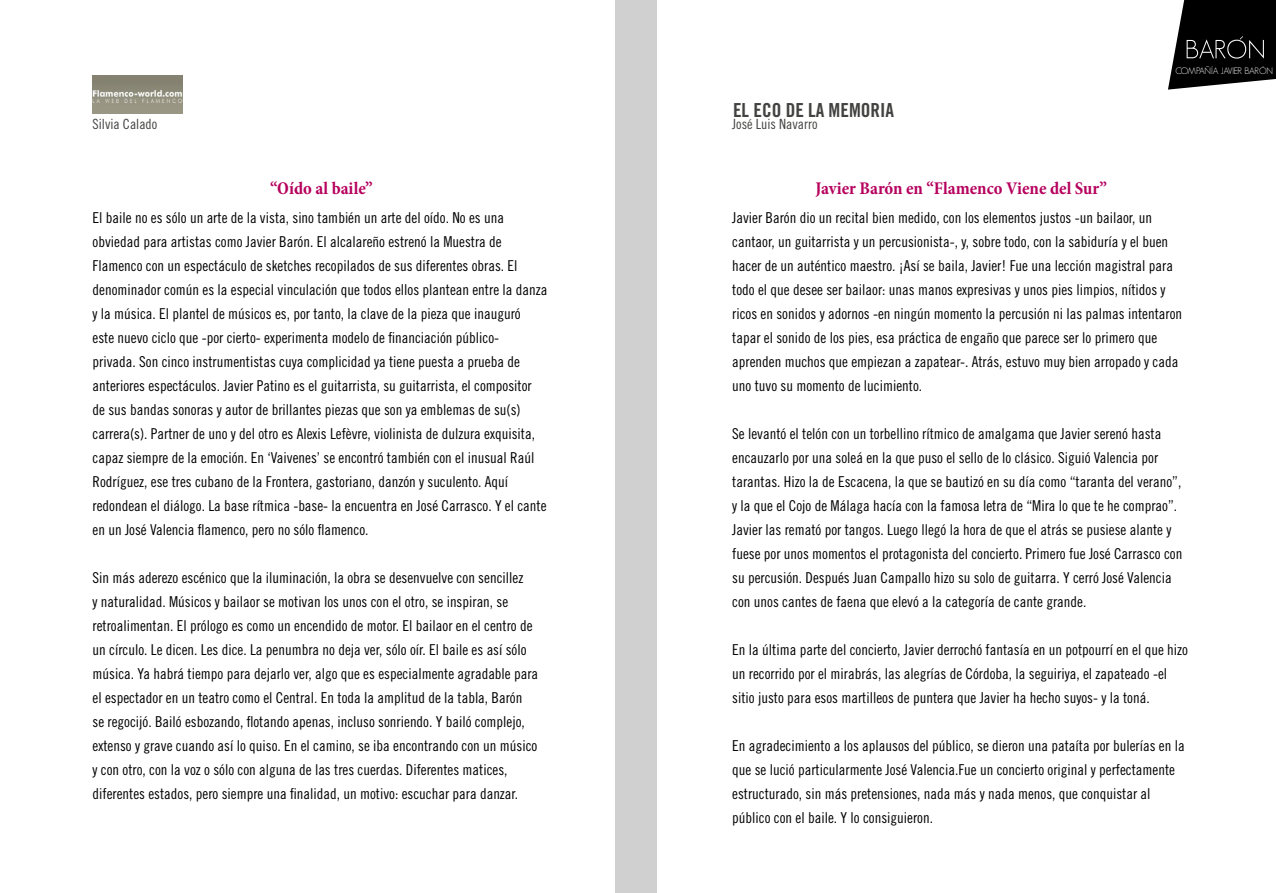
<style>
.page{position:relative;width:1276px;height:893px;background:#fff}
.page>*{position:absolute;margin:0;border:0;box-sizing:border-box;transform-origin:0 0}
.t1{font:19.35px "Trade Gothic LT Std Bd Cn 20";color:#424241}
.t2{font:700 condensed 18px "Minion Pro";color:#b6005d}
.t3{font:15px/24px "Trade Gothic Cond Eighteen";color:#000}
.t4{font:14.1px "Trade Gothic LT Std Cn 18";color:#424241}
.t5{font:300 9.15px "Geosans";letter-spacing:-.05em;color:#fff}
</style>
<div class="page">
<div style="left:615px;top:0;width:41px;height:893px;background:#d0d0d0"></div>
<img style="left:92px;top:75px;width:90px;height:38px">
<svg style="left:1168px;top:0;width:108px;height:90px;background:#2a2a2a"></svg>
<p class="t1" style="left:733px;top:98px;width:163px">EL ECO DE LA MEMORIA</p>
<p class="t4" style="left:92px;top:115px;width:66px">Silvia Calado</p>
<p class="t4" style="left:732px;top:115px;width:87px">José Luis Navarro</p>
<p class="t2" style="left:270px;top:176px;width:104px">“Oído al baile”</p>
<p class="t2" style="left:815px;top:176px;width:293px">Javier Barón en “Flamenco Viene del Sur”</p>
<p class="t5" style="left:1175px;top:65px;width:99px">COMPAÑÍA JAVIER BARÓN</p>
<p class="t3" style="left:92px;top:206px;width:456px">El baile no es sólo un arte de la vista, sino también un arte del oído. No es una obviedad para artistas como Javier Barón. El alcalareño estrenó la Muestra de Flamenco con un espectáculo de sketches recopilados de sus diferentes obras. El denominador común es la especial vinculación que todos ellos plantean entre la danza y la música. El plantel de músicos es, por tanto, la clave de la pieza que inauguró<br>este nuevo ciclo que -por cierto- experimenta modelo de financiación público-<br>privada. Son cinco instrumentistas cuya complicidad ya tiene puesta a prueba de anteriores espectáculos. Javier Patino es el guitarrista, su guitarrista, el compositor de sus bandas sonoras y autor de brillantes piezas que son ya emblemas de su(s) carrera(s). Partner de uno y del otro es Alexis Lefèvre, violinista de dulzura exquisita, capaz siempre de la emoción. En ‘Vaivenes’ se encontró también con el inusual Raúl Rodríguez, ese tres cubano de la Frontera, gastoriano, danzón y suculento. Aquí redondean el diálogo. La base rítmica -base- la encuentra en José Carrasco. Y el cante en un José Valencia flamenco, pero no sólo flamenco.</p>
<p class="t3" style="left:92px;top:566px;width:447px">Sin más aderezo escénico que la iluminación, la obra se desenvuelve con sencillez<br>y naturalidad. Músicos y bailaor se motivan los unos con el otro, se inspiran, se retroalimentan. El prólogo es como un encendido de motor. El bailaor en el centro de un círculo. Le dicen. Les dice. La penumbra no deja ver, sólo oír. El baile es así sólo música. Ya habrá tiempo para dejarlo ver, algo que es especialmente agradable para el espectador en un teatro como el Central. En toda la amplitud de la tabla, Barón<br>se regocijó. Bailó esbozando, flotando apenas, incluso sonriendo. Y bailó complejo, extenso y grave cuando así lo quiso. En el camino, se iba encontrando con un músico y con otro, con la voz o sólo con alguna de las tres cuerdas. Diferentes matices, diferentes estados, pero siempre una finalidad, un motivo: escuchar para danzar.</p>
<p class="t3" style="left:732px;top:206px;width:451px">Javier Barón dio un recital bien medido, con los elementos justos -un bailaor, un cantaor, un guitarrista y un percusionista-, y, sobre todo, con la sabiduría y el buen hacer de un auténtico maestro. ¡Así se baila, Javier! Fue una lección magistral para todo el que desee ser bailaor: unas manos expresivas y unos pies limpios, nítidos y ricos en sonidos y adornos -en ningún momento la percusión ni las palmas intentaron tapar el sonido de los pies, esa práctica de engaño que parece ser lo primero que aprenden muchos que empiezan a zapatear-. Atrás, estuvo muy bien arropado y cada uno tuvo su momento de lucimiento.</p>
<p class="t3" style="left:732px;top:422px;width:451px">Se levantó el telón con un torbellino rítmico de amalgama que Javier serenó hasta encauzarlo por una soleá en la que puso el sello de lo clásico. Siguió Valencia por tarantas. Hizo la de Escacena, la que se bautizó en su día como “taranta del verano”, y la que el Cojo de Málaga hacía con la famosa letra de “Mira lo que te he comprao”.<br>Javier las remató por tangos. Luego llegó la hora de que el atrás se pusiese alante y fuese por unos momentos el protagonista del concierto. Primero fue José Carrasco con su percusión. Después Juan Campallo hizo su solo de guitarra. Y cerró José Valencia con unos cantes de faena que elevó a la categoría de cante grande.</p>
<p class="t3" style="left:732px;top:638px;width:457px">En la última parte del concierto, Javier derrochó fantasía en un potpourrí en el que hizo un recorrido por el mirabrás, las alegrías de Córdoba, la seguiriya, el zapateado -el sitio justo para esos martilleos de puntera que Javier ha hecho suyos- y la toná.</p>
<p class="t3" style="left:732px;top:734px;width:454px">En agradecimiento a los aplausos del público, se dieron una pataíta por bulerías en la que se lució particularmente José Valencia.Fue un concierto original y perfectamente estructurado, sin más pretensiones, nada más y nada menos, que conquistar al público con el baile. Y lo consiguieron.</p>
</div>
